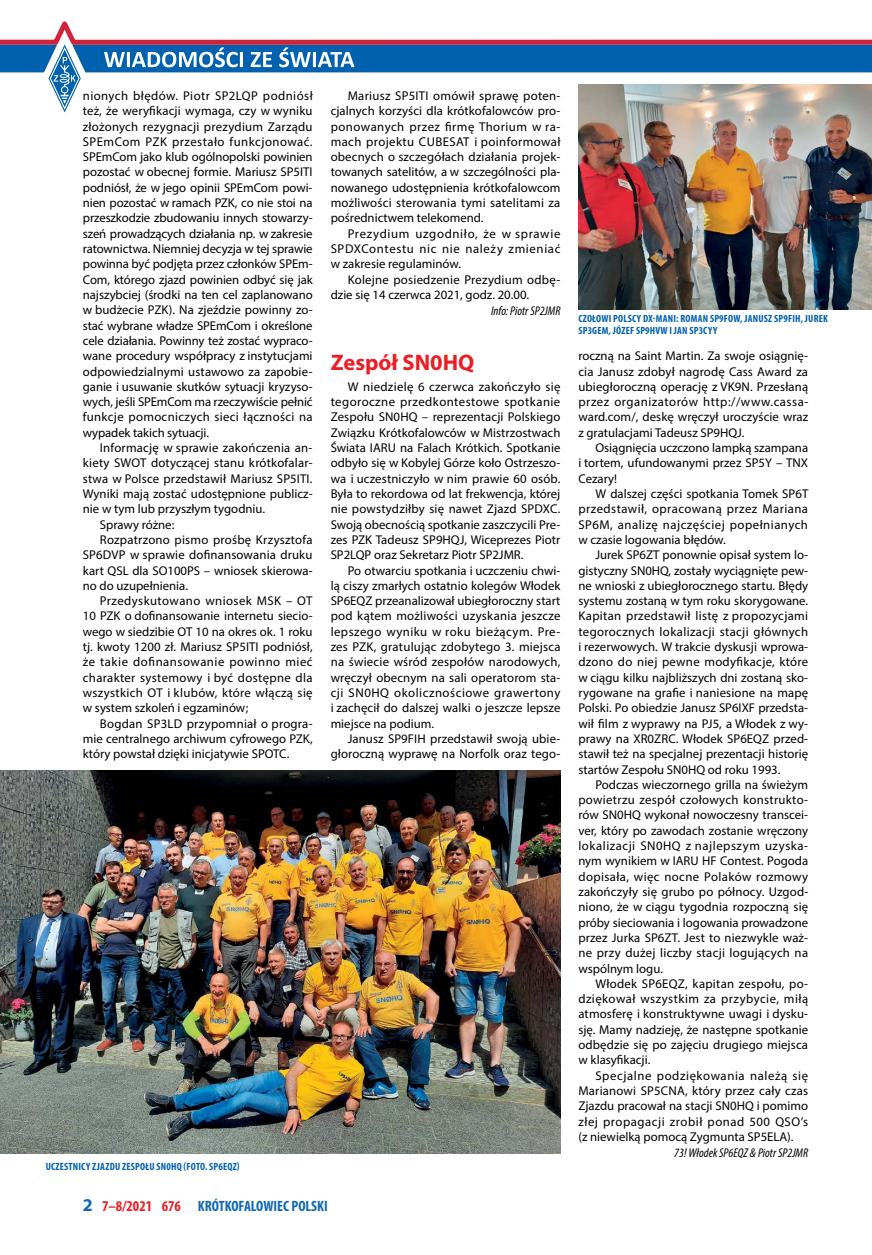
<style>
.page{position:relative;width:872px;height:1255px;background:#fff}
.page>*{position:absolute;margin:0;border:0;box-sizing:border-box;transform-origin:0 0}
.t1{font:700 22.5px "Myriad Pro";color:#ed1d24}
.t2{font:700 condensed 15px "Myriad Pro";color:#1268b3}
.t3{font:12.75px/15.3px "Myriad Pro";letter-spacing:.005em;color:#000;text-align:justify}
.t4{font:12.75px "Myriad Pro";letter-spacing:.025em;color:#000}
.t5{font:italic condensed 12.75px "Myriad Pro";color:#000}
.t6{font:12.75px "Myriad Pro";letter-spacing:.04em;color:#000}
.t7{font:12.75px "Myriad Pro";letter-spacing:.035em;color:#000}
.t8{font:700 condensed 10.5px "Myriad Pro";letter-spacing:.02em;color:#0061af}
.s1{font-stretch:normal;font-size:18px}
.s2{color:#ed1d24}
</style>
<div class="page">
<img style="left:0;top:770px;width:560px;height:383px">
<img style="left:578px;top:114px;width:294px;height:195px">
<svg style="left:0;top:21px;width:872px;height:93px"></svg>
<p class="t3" style="left:83px;top:88px;width:231px">nionych błędów. Piotr SP2LQP podniósł też, że weryfikacji wymaga, czy w wyniku złożonych rezygnacji prezydium Zarządu SPEmCom PZK przestało funkcjonować.<br>SPEmCom jako klub ogólnopolski powinien pozostać w obecnej formie. Mariusz SP5ITI podniósł, że w jego opinii SPEmCom powi&shy;nien pozostać w ramach PZK, co nie stoi na przeszkodzie zbudowaniu innych stowarzy&shy;szeń prowadzących działania np. w zakresie ratownictwa. Niemniej decyzja w tej sprawie powinna być podjęta przez członków SPEm-Com, którego zjazd powinien odbyć się jak najszybciej (środki na ten cel zaplanowano w budżecie PZK). Na zjeździe powinny zo&shy;stać wybrane władze SPEmCom i określone cele działania. Powinny też zostać wypraco&shy;wane procedury współpracy z instytucjami odpowiedzialnymi ustawowo za zapobie&shy;ganie i usuwanie skutków sytuacji kryzyso&shy;wych, jeśli SPEmCom ma rzeczywiście pełnić funkcje pomocniczych sieci łączności na wypadek takich sytuacji.</p>
<p class="t3" style="left:100px;top:440px;width:214px">Informację w sprawie zakończenia an-</p>
<p class="t3" style="left:83px;top:455px;width:231px">kiety SWOT dotyczącej stanu krótkofalar-</p>
<p class="t3" style="left:83px;top:470px;width:231px">stwa w Polsce przedstawił Mariusz SP5ITI.</p>
<p class="t3" style="left:83px;top:486px;width:231px">Wyniki mają zostać udostępnione publicz-</p>
<p class="t3" style="left:83px;top:501px;width:184px">nie w tym lub przyszłym tygodniu.</p>
<p class="t3" style="left:100px;top:516px;width:76px">Sprawy różne:</p>
<p class="t3" style="left:100px;top:531px;width:214px">Rozpatrzono pismo prośbę Krzysztofa</p>
<p class="t3" style="left:83px;top:547px;width:231px">SP6DVP w sprawie dofinansowania druku</p>
<p class="t3" style="left:83px;top:562px;width:231px">kart QSL dla SO100PS – wniosek skierowa-</p>
<p class="t3" style="left:83px;top:577px;width:107px">no do uzupełnienia.</p>
<p class="t7" style="left:100px;top:593px;width:214px">Przedyskutowano wniosek MSK – OT</p>
<p class="t3" style="left:83px;top:608px;width:231px">10 PZK o dofinansowanie internetu siecio-</p>
<p class="t3" style="left:83px;top:623px;width:231px">wego w siedzibie OT 10 na okres ok. 1 roku</p>
<p class="t3" style="left:83px;top:639px;width:231px">tj. kwoty 1200 zł. Mariusz SP5ITI podniósł,</p>
<p class="t6" style="left:83px;top:654px;width:231px">że takie dofinansowanie powinno mieć</p>
<p class="t4" style="left:83px;top:669px;width:231px">charakter systemowy i być dostępne dla</p>
<p class="t4" style="left:83px;top:684px;width:231px">wszystkich OT i klubów, które włączą się</p>
<p class="t3" style="left:83px;top:700px;width:167px">w system szkoleń i egzaminów;</p>
<p class="t3" style="left:100px;top:715px;width:214px">Bogdan SP3LD przypomniał o progra-</p>
<p class="t3" style="left:83px;top:730px;width:231px">mie centralnego archiwum cyfrowego PZK,</p>
<p class="t3" style="left:83px;top:746px;width:208px">który powstał dzięki inicjatywie SPOTC.</p>
<p class="t3" style="left:331px;top:88px;width:231px;text-indent:17px">Mariusz SP5ITI omówił sprawę poten&shy;cjalnych korzyści dla krótkofalowców pro&shy;ponowanych przez firmę Thorium w ra&shy;mach projektu CUBESAT i poinformował obecnych o szczegółach działania projek&shy;towanych satelitów, a w szczególności pla&shy;nowanego udostępnienia krótkofalowcom możliwości sterowania tymi satelitami za pośrednictwem telekomend.</p>
<p class="t3" style="left:331px;top:225px;width:231px;text-indent:17px">Prezydium uzgodniło, że w sprawie SPDXContestu nic nie należy zmieniać w zakresie regulaminów.</p>
<p class="t3" style="left:331px;top:271px;width:231px;text-indent:17px">Kolejne posiedzenie Prezydium odbę&shy;dzie się 14 czerwca 2021, godz. 20.00.</p>
<p class="t5" style="left:491px;top:303px;width:71px">Info: Piotr SP2JMR</p>
<h1 class="t1" style="left:331px;top:348px;width:145px">Zespół SN0HQ</h1>
<p class="t3" style="left:331px;top:378px;width:231px;text-indent:17px">W niedzielę 6 czerwca zakończyło się tegoroczne przedkontestowe spotkanie Zespołu SN0HQ – reprezentacji Polskiego Związku Krótkofalowców w Mistrzostwach Świata IARU na Falach Krótkich. Spotkanie odbyło się w Kobylej Górze koło Ostrzeszo&shy;wa i uczestniczyło w nim prawie 60 osób.<br>Była to rekordowa od lat frekwencja, której nie powstydziłby się nawet Zjazd SPDXC.<br>Swoją obecnością spotkanie zaszczycili Pre&shy;zes PZK Tadeusz SP9HQJ, Wiceprezes Piotr SP2LQP oraz Sekretarz Piotr SP2JMR.</p>
<p class="t3" style="left:331px;top:562px;width:231px;text-indent:17px">Po otwarciu spotkania i uczczeniu chwi&shy;lą ciszy zmarłych ostatnio kolegów Włodek SP6EQZ przeanalizował ubiegłoroczny start pod kątem możliwości uzyskania jeszcze lepszego wyniku w roku bieżącym. Pre&shy;zes PZK, gratulując zdobytego 3. miejsca na świecie wśród zespołów narodowych, wręczył obecnym na sali operatorom sta&shy;cji SN0HQ okolicznościowe grawertony i zachęcił do dalszej walki o jeszcze lepsze miejsce na podium.</p>
<p class="t3" style="left:331px;top:730px;width:231px;text-align:right">Janusz SP9FIH przedstawił swoją ubie&shy;głoroczną wyprawę na Norfolk oraz tego-</p>
<p class="t8" style="left:46px;top:1159px;width:11px">UCZES</p>
<p class="t8" style="left:68px;top:1159px;width:38px">TNICY ZJAZDU</p>
<p class="t8" style="left:122px;top:1159px;width:10px">ZESPOŁU</p>
<p class="t8" style="left:157px;top:1159px;width:85px">SN0HQ (FOTO. SP6EQZ)</p>
<p class="t2" style="left:83px;top:1196px;width:246px"><span class="s1">2</span> <span class="s2">7–8/2021 676</span> KRÓTKOFALOWIEC POLSKI</p>
<p class="t8" style="left:578px;top:312px;width:10px">CZOŁO</p>
<p class="t8" style="left:601px;top:312px;width:18px">WI POLSC</p>
<p class="t8" style="left:637px;top:312px;width:25px">Y DX-MANI</p>
<p class="t8" style="left:676px;top:312px;width:16px">: ROMAN</p>
<p class="t8" style="left:710px;top:312px;width:41px">SP9FOW, JANUSZ</p>
<p class="t8" style="left:774px;top:312px;width:37px">SP9FIH, JUREK</p>
<p class="t8" style="left:578px;top:324px;width:96px">SP3GEM, JÓZEF SP9HVW IJAN</p>
<p class="t8" style="left:689px;top:324px;width:25px">SP3CYY</p>
<p class="t3" style="left:578px;top:348px;width:231px">roczną na Saint Martin. Za swoje osiągnię&shy;cia Janusz zdobył nagrodę Cass Award za ubiegłoroczną operację z VK9N. Przesłaną przez organizatorów http://www.cassa&shy;ward.com/, deskę wręczył uroczyście wraz z gratulacjami Tadeusz SP9HQJ.</p>
<p class="t3" style="left:578px;top:440px;width:231px;text-indent:17px">Osiągnięcia uczczono lampką szampana i tortem, ufundowanymi przez SP5Y – TNX Cezary!</p>
<p class="t3" style="left:578px;top:486px;width:231px;text-indent:17px">W dalszej części spotkania Tomek SP6T przedstawił, opracowaną przez Mariana SP6M, analizę najczęściej popełnianych w czasie logowania błędów.</p>
<p class="t3" style="left:578px;top:547px;width:231px;text-indent:17px">Jurek SP6ZT ponownie opisał system lo&shy;gistyczny SN0HQ, zostały wyciągnięte pew&shy;ne wnioski z ubiegłorocznego startu. Błędy systemu zostaną w tym roku skorygowane.<br>Kapitan przedstawił listę z propozycjami tegorocznych lokalizacji stacji głównych i rezerwowych. W trakcie dyskusji wprowa&shy;dzono do niej pewne modyfikacje, które w ciągu kilku najbliższych dni zostaną sko&shy;rygowane na grafie i naniesione na mapę Polski. Po obiedzie Janusz SP6IXF przedsta&shy;wił film z wyprawy na PJ5, a Włodek z wy&shy;prawy na XR0ZRC. Włodek SP6EQZ przed&shy;stawił też na specjalnej prezentacji historię startów Zespołu SN0HQ od roku 1993.</p>
<p class="t3" style="left:578px;top:776px;width:231px;text-indent:17px">Podczas wieczornego grilla na świeżym powietrzu zespół czołowych konstrukto&shy;rów SN0HQ wykonał nowoczesny transcei&shy;ver, który po zawodach zostanie wręczony lokalizacji SN0HQ z najlepszym uzyska&shy;nym wynikiem w IARU HF Contest. Pogoda dopisała, więc nocne Polaków rozmowy zakończyły się grubo po północy. Uzgod&shy;niono, że w ciągu tygodnia rozpoczną się próby sieciowania i logowania prowadzone przez Jurka SP6ZT. Jest to niezwykle waż&shy;ne przy dużej liczby stacji logujących na wspólnym logu.</p>
<p class="t3" style="left:578px;top:975px;width:231px;text-indent:17px">Włodek SP6EQZ, kapitan zespołu, po&shy;dziękował wszystkim za przybycie, miłą atmosferę i konstruktywne uwagi i dysku&shy;sję. Mamy nadzieję, że następne spotkanie odbędzie się po zajęciu drugiego miejsca w klasyfikacji.</p>
<p class="t3" style="left:578px;top:1067px;width:231px;text-indent:17px">Specjalne podziękowania należą się Marianowi SP5CNA, który przez cały czas Zjazdu pracował na stacji SN0HQ i pomimo złej propagacji zrobił ponad 500 QSO’s (z niewielką pomocą Zygmunta SP5ELA).</p>
<p class="t5" style="left:674px;top:1144px;width:135px">73! Włodek SP6EQZ &amp; Piotr SP2JMR</p>
</div>
